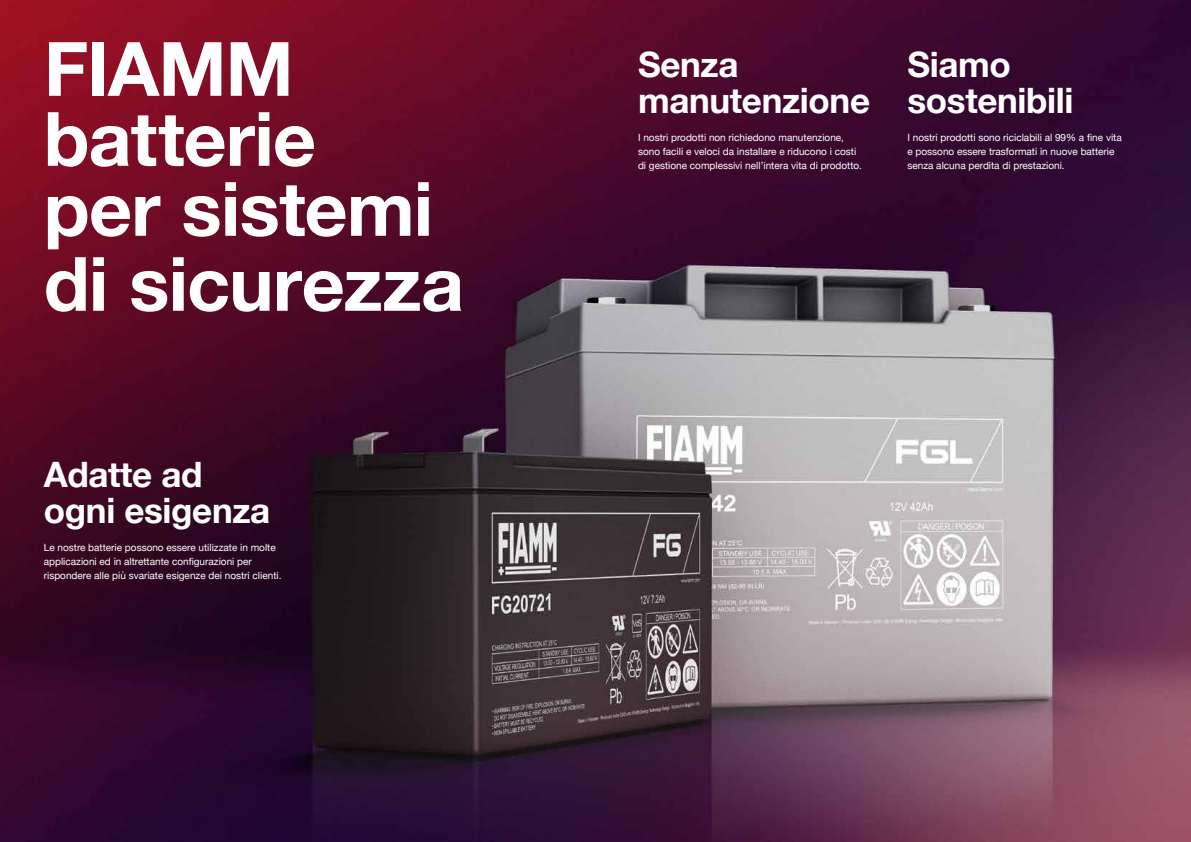
<style>
.page{position:relative;width:1191px;height:842px;background:#fff}
.page>*{position:absolute;margin:0;border:0;box-sizing:border-box;transform-origin:0 0}
.t1{font:700 75px/71.7px "Helvetica Neue";letter-spacing:-.01em;color:#fff}
.t2{font:700 35px/36px "Helvetica Neue";letter-spacing:-.01em;color:#fff}
.t3{font:10px/14px "Helvetica Neue";color:#fff}
</style>
<div class="page">
<img style="left:0;top:0;width:1191px;height:842px">
<h1 class="t1" style="left:44px;top:35px;width:422px">FIAMM batterie<br>per sistemi di sicurezza</h1>
<h2 class="t2" style="left:638px;top:47px;width:234px">Senza manutenzione</h2>
<p class="t3" style="left:638px;top:131px;width:225px">I nostri prodotti non richiedono manutenzione, sono facili e veloci da installare e riducono i costi di gestione complessivi nell’intera vita di prodotto.</p>
<h2 class="t2" style="left:907px;top:47px;width:168px">Siamo sostenibili</h2>
<p class="t3" style="left:907px;top:131px;width:216px">I nostri prodotti sono riciclabili al 99% a fine vita e possono essere trasformati in nuove batterie senza alcuna perdita di prestazioni.</p>
<h2 class="t2" style="left:44px;top:458px;width:228px">Adatte ad ogni esigenza</h2>
<p class="t3" style="left:44px;top:541px;width:239px">Le nostre batterie possono essere utilizzate in molte applicazioni ed in altrettante configurazioni per rispondere alle più svariate esigenze dei nostri clienti.</p>
</div>
